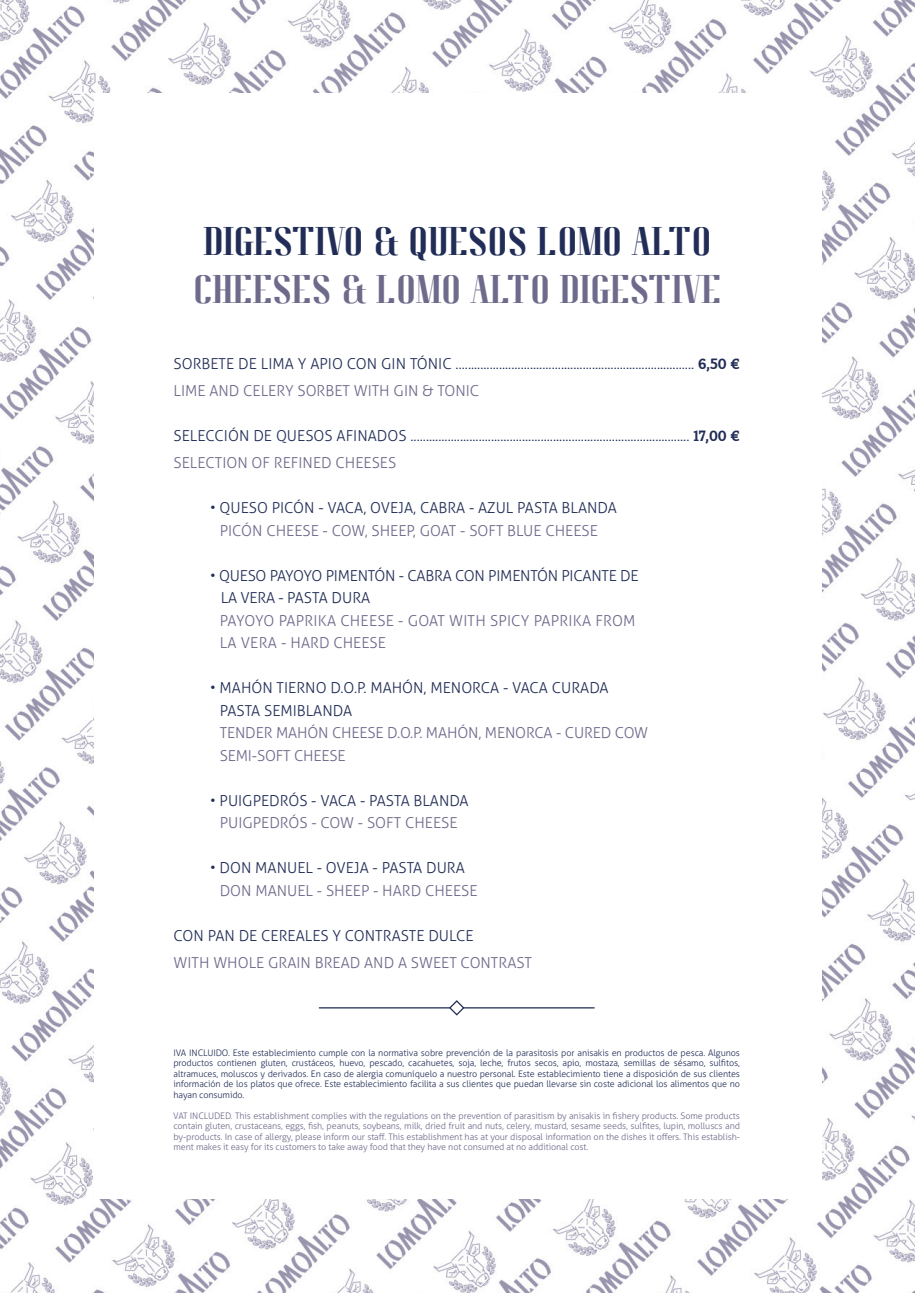
<style>
.page{position:relative;width:915px;height:1293px;background:#fff}
.page>*{position:absolute;margin:0;border:0;box-sizing:border-box;transform-origin:0 0}
.t1{font:39px "Pitch Display";color:#6d6a8b}
.t2{font:39px "Pitch Display";color:#212d56}
.t3{font:300 15.15px/27px "Aller";color:#212d56}
.t4{font:300 15.15px/22.5px "Aller";color:#6d6a8b}
.t5{font:300 9px/10.5px "Aller";letter-spacing:-.01em;color:#212d56;text-align:justify}
.t6{font:300 9px/10.5px "Aller";letter-spacing:-.01em;color:#6d6a8b;text-align:justify}
.s1{font-family:"Kreon";font-weight:700}
.s2{color:#6d6a8b}
</style>
<div class="page">
<img style="left:0;top:0;width:914px;height:1293px">
<div style="left:94px;top:94px;width:727px;height:1105px;background:#fff"></div>
<hr style="left:319px;top:1007px;width:131px;height:1px;background:#212d56">
<hr style="left:463px;top:1007px;width:131px;height:1px;background:#212d56">
<svg style="left:448px;top:1000px;width:17px;height:16px"></svg>
<h1 class="t2" style="left:203px;top:219px;width:509px">DIGESTIVO &amp; QUESOS LOMO ALTO</h1>
<h1 class="t1" style="left:193px;top:267px;width:529px">CHEESES &amp; LOMO ALTO DIGESTIVE</h1>
<p class="t3" style="left:173px;top:350px;width:567px">SORBETE DE LIMA Y APIO CON GIN TÓNIC ............................................................................. <span class="s1">6,50 €<br></span><span class="s2">LIME AND CELERY SORBET WITH GIN &amp; TONIC</span></p>
<p class="t3" style="left:173px;top:422px;width:567px">SELECCIÓN DE QUESOS AFINADOS .......................................................................................... <span class="s1">17,00 €<br></span><span class="s2">SELECTION OF REFINED CHEESES</span></p>
<p class="t3" style="left:210px;top:494px;width:408px">• QUESO PICÓN - VACA, OVEJA, CABRA - AZUL PASTA BLANDA</p>
<p class="t4" style="left:220px;top:519px;width:379px">PICÓN CHEESE - COW, SHEEP, GOAT - SOFT BLUE CHEESE</p>
<p class="t3" style="left:221px;top:564px;width:419px;line-height:22.5px;text-indent:-11px">• QUESO PAYOYO PIMENTÓN - CABRA CON PIMENTÓN PICANTE DE<br>LA VERA - PASTA DURA</p>
<p class="t4" style="left:220px;top:609px;width:417px">PAYOYO PAPRIKA CHEESE - GOAT WITH SPICY PAPRIKA FROM<br>LA VERA - HARD CHEESE</p>
<p class="t3" style="left:220px;top:676px;width:390px;line-height:22.5px;text-indent:-10px">• MAHÓN TIERNO D.O.P. MAHÓN, MENORCA - VACA CURADA<br>PASTA SEMIBLANDA</p>
<p class="t4" style="left:220px;top:721px;width:430px">TENDER MAHÓN CHEESE D.O.P. MAHÓN, MENORCA - CURED COW<br>SEMI-SOFT CHEESE</p>
<p class="t3" style="left:210px;top:787px;width:260px">• PUIGPEDRÓS - VACA - PASTA BLANDA</p>
<p class="t4" style="left:220px;top:811px;width:239px">PUIGPEDRÓS - COW - SOFT CHEESE</p>
<p class="t3" style="left:210px;top:854px;width:256px">• DON MANUEL - OVEJA - PASTA DURA</p>
<p class="t4" style="left:220px;top:879px;width:259px">DON MANUEL - SHEEP - HARD CHEESE</p>
<p class="t3" style="left:173px;top:922px;width:301px">CON PAN DE CEREALES Y CONTRASTE DULCE</p>
<p class="t4" style="left:173px;top:951px;width:360px">WITH WHOLE GRAIN BREAD AND A SWEET CONTRAST</p>
<p class="t5" style="left:173px;top:1047px;width:568px">IVA INCLUIDO. Este establecimiento cumple con la normativa sobre prevención de la parasitosis por anisakis en productos de pesca. Algunos productos contienen gluten, crustáceos, huevo, pescado, cacahuetes, soja, leche, frutos secos, apio, mostaza, semillas de sésamo, sulfitos, altramuces, moluscos y derivados. En caso de alergia comuníquelo a nuestro personal. Este establecimiento tiene a disposición de sus clientes información de los platos que ofrece. Este establecimiento facilita a sus clientes que puedan llevarse sin coste adicional los alimentos que no hayan consumido.</p>
<p class="t6" style="left:173px;top:1110px;width:568px">VAT INCLUDED. This establishment complies with the regulations on the prevention of parasitism by anisakis in fishery products. Some products contain gluten, crustaceans, eggs, fish, peanuts, soybeans, milk, dried fruit and nuts, celery, mustard, sesame seeds, sulfites, lupin, molluscs and by-products. In case of allergy, please inform our staff. This establishment has at your disposal information on the dishes it offers. This establish&shy;ment makes it easy for its customers to take away food that they have not consumed at no additional cost.</p>
</div>
